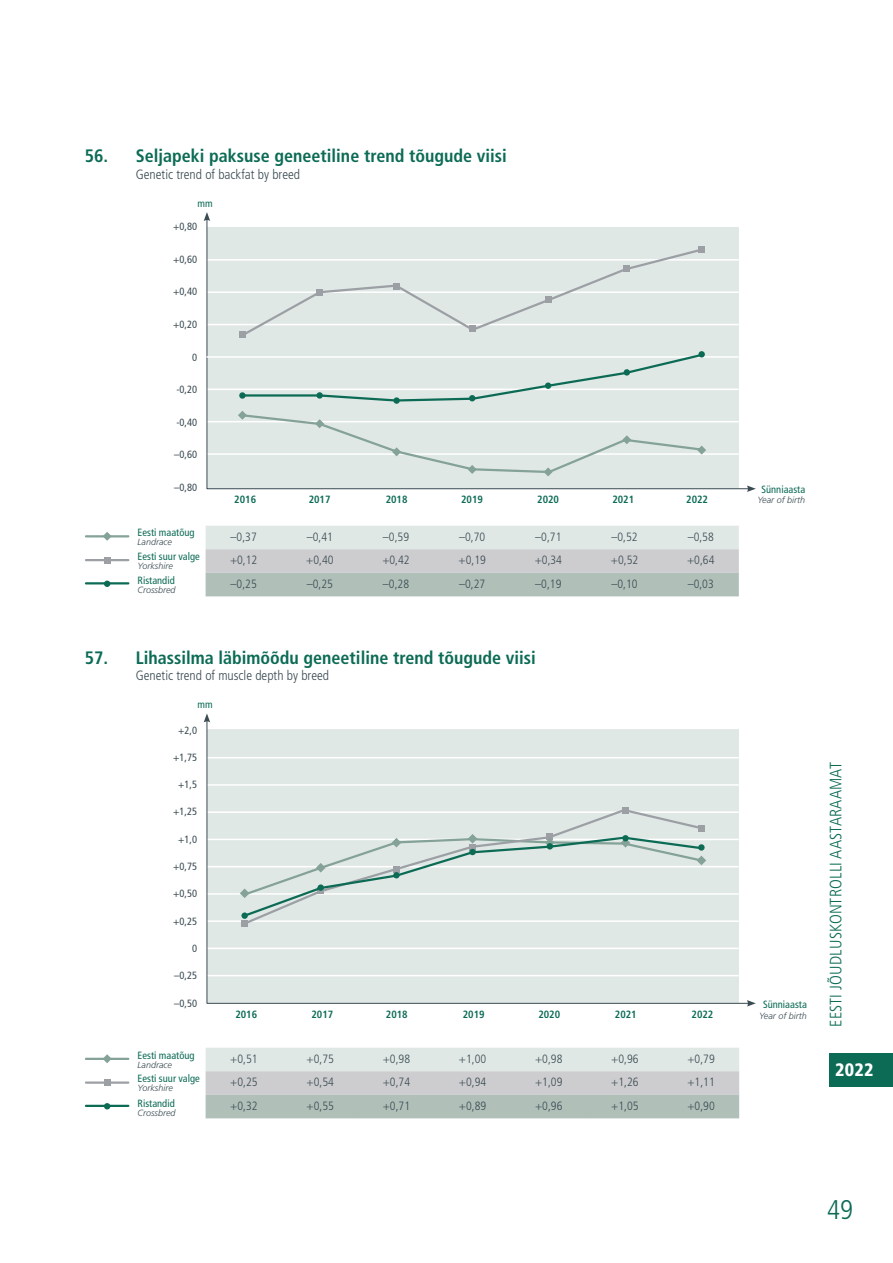
<style>
.page{position:relative;width:893px;height:1263px;background:#fff}
.page>*{position:absolute;margin:0;border:0;box-sizing:border-box;transform-origin:0 0}
.t1{font:300 condensed 27px "Frutiger LT Std";color:#0c6b55}
.alapealkiri{font:700 condensed 18px "Frutiger LT Std";color:#0c6b55}
.t2{font:900 condensed 18px "Frutiger LT Std";color:#fff}
.t3{font:300 condensed 16.5px "Frutiger LT Std";letter-spacing:.01em;color:#0c6b55}
.ingl_k_alapealkiri{font:300 condensed 13.5px "Frutiger LT Std";color:#3a4b52}
.light_hall_8_pt{font:300 condensed 12px "Frutiger LT Std";color:#3a4b52}
.t4{font:condensed 10.5px "Frutiger LT Std";color:#0c6b55}
.t5{font:condensed 10.5px "Frutiger LT Std";color:#3a4b52}
._8_pt_bold_hall{font:700 condensed 10.5px "Frutiger LT Std";color:#0c6b55}
.t6{font:italic 300 9px "Frutiger LT Std";color:#3a4b52}
</style>
<div class="page">
<svg style="left:207px;top:221px;width:540px;height:268px;background:#e0e8e5"></svg>
<svg style="left:204px;top:212px;width:6px;height:9px"></svg>
<svg style="left:747px;top:485px;width:9px;height:7px"></svg>
<hr style="left:206px;top:356px;width:533px;height:2px;background:#fff">
<svg style="left:207px;top:722px;width:540px;height:282px;background:#e1e8e5"></svg>
<svg style="left:204px;top:713px;width:6px;height:9px"></svg>
<svg style="left:747px;top:1000px;width:9px;height:6px"></svg>
<div style="left:829px;top:1053px;width:64px;height:33px;background:#0c6b55"></div>
<svg style="left:206px;top:526px;width:533px;height:70px;background:#c9d1cf"></svg>
<svg style="left:206px;top:1048px;width:533px;height:70px;background:#c9d1cf"></svg>
<div style="left:241px;top:920px;width:7px;height:6px;background:#9ca0a5"></div>
<div style="left:622px;top:807px;width:7px;height:7px;background:#9ca0a5"></div>
<div style="left:698px;top:825px;width:7px;height:6px;background:#9ca0a5"></div>
<div style="left:239px;top:331px;width:7px;height:7px;background:#9ca0a5"></div>
<hr style="left:86px;top:535px;width:42px;height:2px;background:#84a297">
<hr style="left:86px;top:582px;width:42px;height:2px;background:#0c6b55">
<svg style="left:104px;top:581px;width:6px;height:6px"></svg>
<svg style="left:103px;top:532px;width:9px;height:9px"></svg>
<hr style="left:86px;top:559px;width:42px;height:2px;background:#9ca0a5">
<svg style="left:104px;top:557px;width:6px;height:6px"></svg>
<hr style="left:86px;top:1058px;width:42px;height:2px;background:#84a297">
<hr style="left:86px;top:1105px;width:42px;height:2px;background:#0c6b55">
<svg style="left:104px;top:1103px;width:6px;height:6px"></svg>
<svg style="left:103px;top:1054px;width:9px;height:9px"></svg>
<hr style="left:86px;top:1081px;width:42px;height:3px;background:#9ca0a5">
<div style="left:104px;top:1079px;width:6px;height:7px;background:#9ca0a5"></div>
<svg style="left:238px;top:411px;width:468px;height:65px;background:#dde6e2"></svg>
<svg style="left:240px;top:247px;width:465px;height:91px;background:#dfe6e4"></svg>
<svg style="left:241px;top:352px;width:464px;height:51px;background:#d7e3df"></svg>
<svg style="left:242px;top:808px;width:461px;height:118px;background:#e0e7e5"></svg>
<svg style="left:240px;top:833px;width:466px;height:85px;background:#d6e1de"></svg>
<div style="left:318px;top:884px;width:6px;height:7px;background:#0c6b55;border-radius:50%"></div>
<p class="alapealkiri" style="left:85px;top:145px;width:424px">56. Seljapeki paksuse geneetiline trend tõugude viisi</p>
<p class="ingl_k_alapealkiri" style="left:136px;top:166px;width:166px">Genetic trend of backfat by breed</p>
<p class="t4" style="left:197px;top:197px;width:17px">mm</p>
<p class="t5" style="left:173px;top:220px;width:25px">+0,80</p>
<p class="t5" style="left:173px;top:253px;width:25px">+0,60</p>
<p class="t5" style="left:173px;top:286px;width:25px">+0,40</p>
<p class="t5" style="left:173px;top:318px;width:25px">+0,20</p>
<p class="t5" style="left:192px;top:351px;width:7px">0</p>
<p class="t5" style="left:176px;top:383px;width:22px">-0,20</p>
<p class="t5" style="left:176px;top:416px;width:22px">-0,40</p>
<p class="t5" style="left:174px;top:449px;width:24px">–0,60</p>
<p class="t5" style="left:174px;top:481px;width:24px">–0,80</p>
<p class="t4" style="left:138px;top:526px;width:58px">Eesti maatõug</p>
<p class="t6" style="left:138px;top:537px;width:36px">Landrace</p>
<p class="t4" style="left:138px;top:574px;width:39px">Ristandid</p>
<p class="t6" style="left:138px;top:585px;width:40px">Crossbred</p>
<p class="t4" style="left:138px;top:550px;width:64px">Eesti suur valge</p>
<p class="t6" style="left:138px;top:560px;width:37px">Yorkshire</p>
<p class="_8_pt_bold_hall" style="left:234px;top:493px;width:23px">2016</p>
<p class="_8_pt_bold_hall" style="left:309px;top:493px;width:23px">2017</p>
<p class="_8_pt_bold_hall" style="left:386px;top:493px;width:23px">2018</p>
<p class="_8_pt_bold_hall" style="left:461px;top:493px;width:23px">2019</p>
<p class="_8_pt_bold_hall" style="left:537px;top:493px;width:23px">2020</p>
<p class="_8_pt_bold_hall" style="left:612px;top:493px;width:23px">2021</p>
<p class="_8_pt_bold_hall" style="left:686px;top:493px;width:23px">2022</p>
<p class="light_hall_8_pt" style="left:231px;top:530px;width:28px">–0,37</p>
<p class="light_hall_8_pt" style="left:307px;top:530px;width:28px">–0,41</p>
<p class="light_hall_8_pt" style="left:383px;top:530px;width:28px">–0,59</p>
<p class="light_hall_8_pt" style="left:459px;top:530px;width:28px">–0,70</p>
<p class="light_hall_8_pt" style="left:535px;top:530px;width:28px">–0,71</p>
<p class="light_hall_8_pt" style="left:611px;top:530px;width:28px">–0,52</p>
<p class="light_hall_8_pt" style="left:688px;top:530px;width:28px">–0,58</p>
<p class="light_hall_8_pt" style="left:230px;top:553px;width:29px">+0,12</p>
<p class="light_hall_8_pt" style="left:306px;top:553px;width:29px">+0,40</p>
<p class="light_hall_8_pt" style="left:382px;top:553px;width:29px">+0,42</p>
<p class="light_hall_8_pt" style="left:459px;top:553px;width:29px">+0,19</p>
<p class="light_hall_8_pt" style="left:535px;top:553px;width:29px">+0,34</p>
<p class="light_hall_8_pt" style="left:611px;top:553px;width:29px">+0,52</p>
<p class="light_hall_8_pt" style="left:687px;top:553px;width:29px">+0,64</p>
<p class="light_hall_8_pt" style="left:231px;top:577px;width:28px">–0,25</p>
<p class="light_hall_8_pt" style="left:307px;top:577px;width:28px">–0,25</p>
<p class="light_hall_8_pt" style="left:383px;top:577px;width:28px">–0,28</p>
<p class="light_hall_8_pt" style="left:459px;top:577px;width:28px">–0,27</p>
<p class="light_hall_8_pt" style="left:535px;top:577px;width:28px">–0,19</p>
<p class="light_hall_8_pt" style="left:611px;top:577px;width:28px">–0,10</p>
<p class="light_hall_8_pt" style="left:688px;top:577px;width:28px">–0,03</p>
<p class="alapealkiri" style="left:85px;top:646px;width:453px">57. Lihassilma läbimõõdu geneetiline trend tõugude viisi</p>
<p class="ingl_k_alapealkiri" style="left:136px;top:667px;width:195px">Genetic trend of muscle depth by breed</p>
<p class="t4" style="left:197px;top:698px;width:17px">mm</p>
<p class="t5" style="left:178px;top:724px;width:20px">+2,0</p>
<p class="t5" style="left:173px;top:751px;width:25px">+1,75</p>
<p class="t5" style="left:178px;top:778px;width:20px">+1,5</p>
<p class="t5" style="left:173px;top:806px;width:25px">+1,25</p>
<p class="t5" style="left:178px;top:833px;width:20px">+1,0</p>
<p class="t5" style="left:173px;top:860px;width:25px">+0,75</p>
<p class="t5" style="left:173px;top:888px;width:25px">+0,50</p>
<p class="t5" style="left:173px;top:915px;width:25px">+0,25</p>
<p class="t5" style="left:192px;top:942px;width:7px">0</p>
<p class="t5" style="left:174px;top:969px;width:24px">–0,25</p>
<p class="t5" style="left:174px;top:997px;width:24px">–0,50</p>
<p class="t4" style="left:138px;top:1049px;width:58px">Eesti maatõug</p>
<p class="t6" style="left:138px;top:1059px;width:36px">Landrace</p>
<p class="t4" style="left:138px;top:1097px;width:39px">Ristandid</p>
<p class="t6" style="left:138px;top:1107px;width:40px">Crossbred</p>
<p class="t4" style="left:138px;top:1072px;width:64px">Eesti suur valge</p>
<p class="t6" style="left:138px;top:1083px;width:37px">Yorkshire</p>
<p class="_8_pt_bold_hall" style="left:235px;top:1008px;width:23px">2016</p>
<p class="_8_pt_bold_hall" style="left:311px;top:1008px;width:23px">2017</p>
<p class="_8_pt_bold_hall" style="left:386px;top:1008px;width:23px">2018</p>
<p class="_8_pt_bold_hall" style="left:463px;top:1008px;width:23px">2019</p>
<p class="_8_pt_bold_hall" style="left:538px;top:1008px;width:23px">2020</p>
<p class="_8_pt_bold_hall" style="left:615px;top:1008px;width:23px">2021</p>
<p class="_8_pt_bold_hall" style="left:692px;top:1008px;width:23px">2022</p>
<p class="light_hall_8_pt" style="left:230px;top:1052px;width:29px">+0,51</p>
<p class="light_hall_8_pt" style="left:307px;top:1052px;width:29px">+0,75</p>
<p class="light_hall_8_pt" style="left:383px;top:1052px;width:29px">+0,98</p>
<p class="light_hall_8_pt" style="left:459px;top:1052px;width:29px">+1,00</p>
<p class="light_hall_8_pt" style="left:535px;top:1052px;width:29px">+0,98</p>
<p class="light_hall_8_pt" style="left:611px;top:1052px;width:29px">+0,96</p>
<p class="light_hall_8_pt" style="left:687px;top:1052px;width:29px">+0,79</p>
<p class="light_hall_8_pt" style="left:230px;top:1075px;width:29px">+0,25</p>
<p class="light_hall_8_pt" style="left:307px;top:1075px;width:29px">+0,54</p>
<p class="light_hall_8_pt" style="left:383px;top:1075px;width:29px">+0,74</p>
<p class="light_hall_8_pt" style="left:459px;top:1075px;width:29px">+0,94</p>
<p class="light_hall_8_pt" style="left:535px;top:1075px;width:29px">+1,09</p>
<p class="light_hall_8_pt" style="left:611px;top:1075px;width:29px">+1,26</p>
<p class="light_hall_8_pt" style="left:687px;top:1075px;width:29px">+1,11</p>
<p class="light_hall_8_pt" style="left:230px;top:1099px;width:29px">+0,32</p>
<p class="light_hall_8_pt" style="left:307px;top:1099px;width:29px">+0,55</p>
<p class="light_hall_8_pt" style="left:383px;top:1099px;width:29px">+0,71</p>
<p class="light_hall_8_pt" style="left:459px;top:1099px;width:29px">+0,89</p>
<p class="light_hall_8_pt" style="left:535px;top:1099px;width:29px">+0,96</p>
<p class="light_hall_8_pt" style="left:611px;top:1099px;width:29px">+1,05</p>
<p class="light_hall_8_pt" style="left:687px;top:1099px;width:29px">+0,90</p>
<p class="t4" style="left:761px;top:483px;width:45px">Sünniaasta</p>
<p class="t6" style="left:757px;top:495px;width:49px">Year of birth</p>
<p class="t4" style="left:763px;top:999px;width:45px">Sünniaasta</p>
<p class="t6" style="left:759px;top:1011px;width:49px">Year of birth</p>
<h3 class="t3" style="left:826px;top:1027px;width:266px;rotate:-90deg">EESTI JÕUDLUSKONTROLLI AASTARAAMAT</h3>
<h2 class="t2" style="left:835px;top:1059px;width:40px">2022</h2>
<h1 class="t1" style="left:827px;top:1195px;width:27px">49</h1>
</div>
